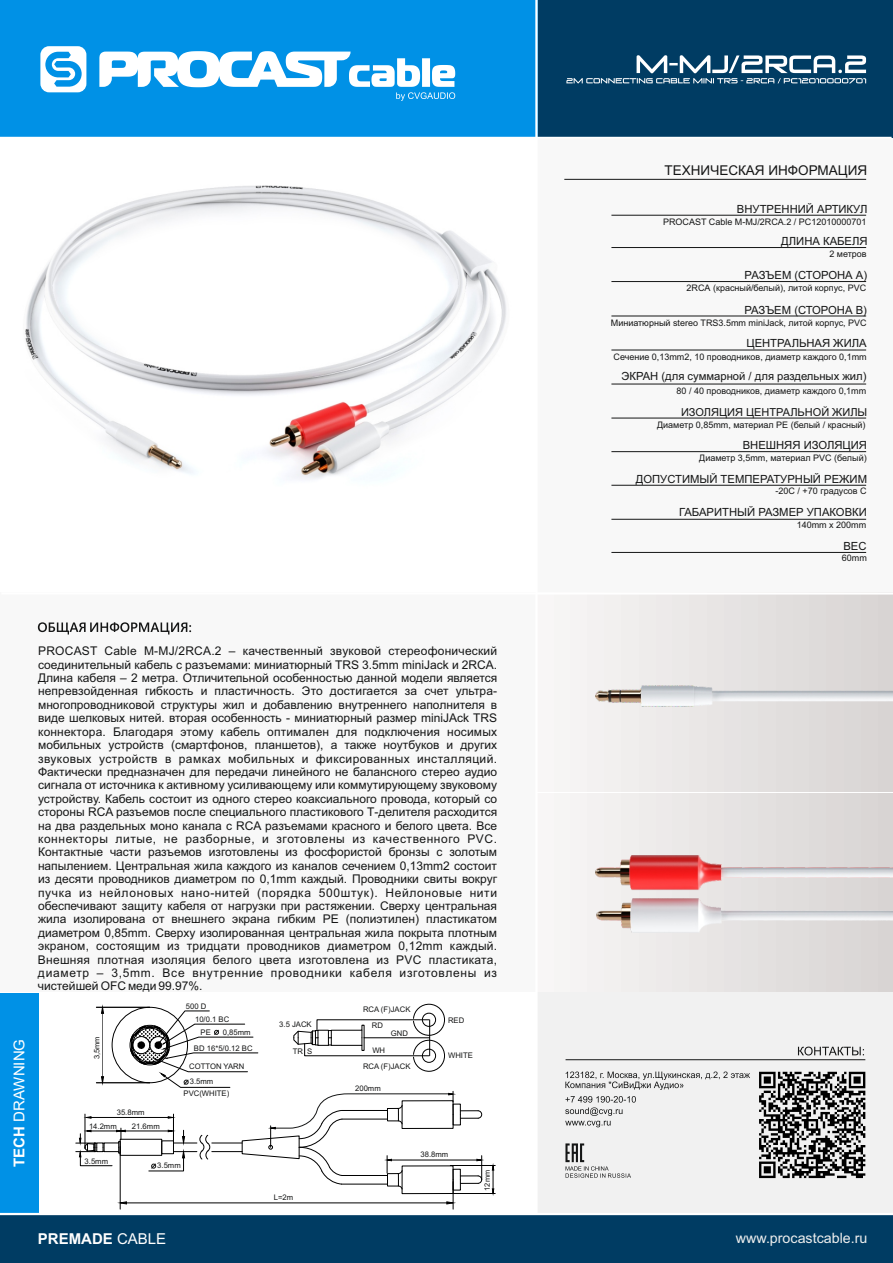
<style>
.page{position:relative;width:893px;height:1263px;background:#fff}
.page>*{position:absolute;margin:0;border:0;box-sizing:border-box;transform-origin:0 0}
.t1{font:15px "Arial";color:#fff}
.t2{font:700 15px "Arial";color:#fff}
.t3{font:14.25px "Arial";color:#eceded}
.t4{font:13.5px "Arial";color:#151616}
.t5{font:12px/13.4px "Arial";letter-spacing:.04em;color:#151616;text-align:justify}
.t6{font:11.25px "Arial";color:#151616}
.t7{font:10.95px "Arial";color:#151616}
.t8{font:9px "Arial";color:#151616}
.t9{font:7.65px/13.6px "Arial";color:#151616}
.t10{font:7.5px "Arial";color:#151616}
.t11{font:7.35px "Arial";color:#151616}
.s1{font-weight:700}
.s2{font-weight:400}
</style>
<div class="page">
<div style="left:536px;top:0;width:357px;height:593px;background:#f8f8f8"></div>
<div style="left:537px;top:992px;width:356px;height:223px;background:#f1f1f1"></div>
<div style="left:537px;top:0;width:356px;height:138px;background:#003c63"></div>
<div style="left:0;top:993px;width:38px;height:221px;background:#0091e6"></div>
<div style="left:0;top:0;width:537px;height:138px;background:#0091e6"></div>
<div style="left:0;top:1214px;width:893px;height:49px;background:#003c63"></div>
<svg style="left:565px;top:1143px;width:66px;height:35px"></svg>
<svg style="left:798px;top:1046px;width:66px;height:9px"></svg>
<hr style="left:566px;top:1059px;width:299px;height:1px;background:#151616">
<svg style="left:565px;top:1071px;width:185px;height:19px"></svg>
<svg style="left:565px;top:1096px;width:71px;height:31px"></svg>
<div style="left:536px;top:794px;width:357px;height:198px;background:linear-gradient(to right,#f9f7f7,#d7d4d2)"></div>
<div style="left:536px;top:593px;width:357px;height:198px;background:linear-gradient(to right,#f9f7f7,#d7d4d2)"></div>
<div style="left:0;top:593px;width:536px;height:399px;background:#f8f8f8"></div>
<svg style="left:40px;top:46px;width:46px;height:46px"></svg>
<hr style="left:1px;top:592px;width:892px;height:2px;background:#fff">
<svg style="left:99px;top:51px;width:356px;height:50px"></svg>
<hr style="left:535px;top:0;width:3px;height:1215px;background:#fff">
<hr style="left:0;top:137px;width:892px;height:1px;background:#fff">
<hr style="left:0;top:1213px;width:893px;height:2px;background:#fff">
<img style="left:25px;top:185px;width:482px;height:295px">
<hr style="left:450px;top:1165px;width:45px;height:1px;background:#000">
<hr style="left:450px;top:1193px;width:45px;height:1px;background:#000">
<svg style="left:492px;top:1164px;width:2px;height:31px"></svg>
<img style="left:595px;top:685px;width:298px;height:21px">
<img style="left:595px;top:855px;width:298px;height:77px">
<hr style="left:564px;top:179px;width:302px;height:1px;background:#151616">
<hr style="left:611px;top:215px;width:255px;height:1px;background:#151616">
<hr style="left:611px;top:247px;width:255px;height:1px;background:#151616">
<hr style="left:611px;top:281px;width:255px;height:1px;background:#151616">
<hr style="left:611px;top:316px;width:255px;height:1px;background:#151616">
<hr style="left:611px;top:350px;width:255px;height:1px;background:#151616">
<hr style="left:611px;top:384px;width:255px;height:1px;background:#151616">
<hr style="left:611px;top:418px;width:255px;height:1px;background:#151616">
<hr style="left:611px;top:451px;width:255px;height:1px;background:#151616">
<hr style="left:611px;top:485px;width:255px;height:1px;background:#151616">
<hr style="left:611px;top:552px;width:255px;height:1px;background:#151616">
<hr style="left:611px;top:519px;width:255px;height:1px;background:#151616">
<svg style="left:566px;top:55px;width:300px;height:28px"></svg>
<svg style="left:38px;top:622px;width:153px;height:12px"></svg>
<svg style="left:759px;top:1072px;width:106px;height:106px"></svg>
<div style="left:413px;top:1003px;width:32px;height:33px;border:1px solid #000;border-radius:15px"></div>
<svg style="left:76px;top:1004px;width:407px;height:205px"></svg>
<p class="t1" style="left:14px;top:1167px;width:129px;rotate:-90deg"><span class="s1">TECH</span> DRAWNING</p>
<p class="t5" style="left:38px;top:645px;width:461px">PROCAST Cable M-MJ/2RCA.2 – качественный звуковой стереофонический соединительный кабель с разъемами: миниатюрный TRS 3.5mm miniJack и 2RCA.<br>Длина кабеля – 2 метра. Отличительной особенностью данной модели является непревзойденная гибкость и пластичность. Это достигается за счет ультра&shy;многопроводниковой структуры жил и добавлению внутреннего наполнителя в виде шелковых нитей. вторая особенность - миниатюрный размер miniJAck TRS коннектора. Благодаря этому кабель оптимален для подключения носимых мобильных устройств (смартфонов, планшетов), а также ноутбуков и других звуковых устройств в рамках мобильных и фиксированных инсталляций.<br>Фактически предназначен для передачи линейного не балансного стерео аудио сигнала от источника к активному усиливающему или коммутирующему звуковому устройству. Кабель состоит из одного стерео коаксиального провода, который со стороны RCA разъемов после специального пластикового Т-делителя расходится на два раздельных моно канала с RCA разъемами красного и белого цвета. Все коннекторы литые, не разборные, и зготовлены из качественного PVC.<br>Контактные части разъемов изготовлены из фосфористой бронзы с золотым напылением. Центральная жила каждого из каналов сечением 0,13mm2 состоит из десяти проводников диаметром по 0,1mm каждый. Проводники свиты вокруг пучка из нейлоновых нано-нитей (порядка 500штук). Нейлоновые нити обеспечивают защиту кабеля от нагрузки при растяжении. Сверху центральная жила изолирована от внешнего экрана гибким PE (полиэтилен) пластикатом диаметром 0,85mm. Сверху изолированная центральная жила покрыта плотным экраном, состоящим из тридцати проводников диаметром 0,12mm каждый.<br>Внешняя плотная изоляция белого цвета изготовлена из PVC пластиката, диаметр – 3,5mm. Все внутренние проводники кабеля изготовлены из чистейшей OFC меди 99.97%.</p>
<p class="t9" style="left:279px;top:1018px;width:34px">3.5 JACK</p>
<p class="t9" style="left:391px;top:1027px;width:19px">GND</p>
<p class="t9" style="left:186px;top:1000px;width:22px">500 D</p>
<p class="t9" style="left:363px;top:1003px;width:49px">RCA (F)JACK</p>
<p class="t9" style="left:195px;top:1013px;width:36px">10/0.1 BC</p>
<p class="t9" style="left:448px;top:1014px;width:18px">RED</p>
<p class="t9" style="left:448px;top:1049px;width:26px">WHITE</p>
<p class="t9" style="left:372px;top:1019px;width:13px">RD</p>
<p class="t9" style="left:372px;top:1044px;width:14px">WH</p>
<p class="t9" style="left:201px;top:1026px;width:12px">PE</p>
<p class="t9" style="left:223px;top:1026px;width:29px">0,85mm</p>
<p class="t10" style="left:94px;top:1059px;width:24px;rotate:-90deg">3,5mm</p>
<p class="t9" style="left:194px;top:1042px;width:60px">BD 16*5/0.12 BC</p>
<p class="t9" style="left:293px;top:1045px;width:21px">TR S</p>
<p class="t9" style="left:189px;top:1060px;width:57px">COTTON YARN</p>
<p class="t9" style="left:89px;top:1106px;width:57px;text-indent:28px">35.8mm<br>14.2mm</p>
<p class="t9" style="left:132px;top:1120px;width:29px">21.6mm</p>
<p class="t9" style="left:184px;top:1076px;width:47px;line-height:11.9px;text-indent:6px">3.5mm<br>PVC(WHITE)</p>
<p class="t9" style="left:85px;top:1155px;width:25px">3.5mm</p>
<p class="t9" style="left:157px;top:1159px;width:25px">3.5mm</p>
<p class="t2" style="left:38px;top:1233px;width:130px">PREMADE <span class="s2">CABLE</span></p>
<p class="t9" style="left:274px;top:1191px;width:21px">L=2m</p>
<p class="t9" style="left:363px;top:1060px;width:49px">RCA (F)JACK</p>
<p class="t9" style="left:355px;top:1082px;width:27px">200mm</p>
<p class="t9" style="left:421px;top:1148px;width:29px">38.8mm</p>
<p class="t11" style="left:484px;top:1190px;width:22px;rotate:-90deg">12mm</p>
<p class="t4" style="left:665px;top:165px;width:204px">ТЕХНИЧЕСКАЯ ИНФОРМАЦИЯ</p>
<p class="t6" style="left:737px;top:205px;width:132px">ВНУТРЕННИЙ АРТИКУЛ</p>
<p class="t8" style="left:663px;top:219px;width:205px">PROCAST Cable M-MJ/2RCA.2 / PC12010000701</p>
<p class="t6" style="left:781px;top:237px;width:88px">ДЛИНА КАБЕЛЯ</p>
<p class="t8" style="left:829px;top:251px;width:39px">2 метров</p>
<p class="t6" style="left:745px;top:271px;width:124px">РАЗЪЕМ (СТОРОНА А)</p>
<p class="t8" style="left:687px;top:285px;width:181px">2RCA (красный/белый), литой корпус, PVC</p>
<p class="t6" style="left:744px;top:305px;width:124px">РАЗЪЕМ (СТОРОНА В)</p>
<p class="t6" style="left:746px;top:339px;width:122px">ЦЕНТРАЛЬНАЯ ЖИЛА</p>
<p class="t8" style="left:613px;top:353px;width:255px">Сечение 0,13mm2, 10 проводников, диаметр каждого 0,1mm</p>
<p class="t6" style="left:621px;top:372px;width:247px">ЭКРАН (для суммарной / для раздельных жил)</p>
<p class="t8" style="left:676px;top:387px;width:191px">80 / 40 проводников, диаметр каждого 0,1mm</p>
<p class="t7" style="left:681px;top:407px;width:188px">ИЗОЛЯЦИЯ ЦЕНТРАЛЬНОЙ ЖИЛЫ</p>
<p class="t8" style="left:657px;top:421px;width:210px">Диаметр 0,85mm, материал PE (белый / красный)</p>
<p class="t8" style="left:611px;top:319px;width:257px">Миниатюрный stereo TRS3.5mm miniJack, литой корпус, PVC</p>
<p class="t6" style="left:743px;top:441px;width:126px">ВНЕШНЯЯ ИЗОЛЯЦИЯ</p>
<p class="t8" style="left:699px;top:454px;width:169px">Диаметр 3,5mm, материал PVC (белый)</p>
<p class="t6" style="left:636px;top:475px;width:233px">ДОПУСТИМЫЙ ТЕМПЕРАТУРНЫЙ РЕЖИМ</p>
<p class="t8" style="left:776px;top:488px;width:93px">-20C / +70 градусов C</p>
<p class="t6" style="left:679px;top:508px;width:189px">ГАБАРИТНЫЙ РАЗМЕР УПАКОВКИ</p>
<p class="t8" style="left:797px;top:521px;width:71px">140mm x 200mm</p>
<p class="t6" style="left:843px;top:542px;width:25px">ВЕС</p>
<p class="t8" style="left:842px;top:555px;width:27px">60mm</p>
<p class="t3" style="left:736px;top:1232px;width:133px">www.procastcable.ru</p>
</div>
